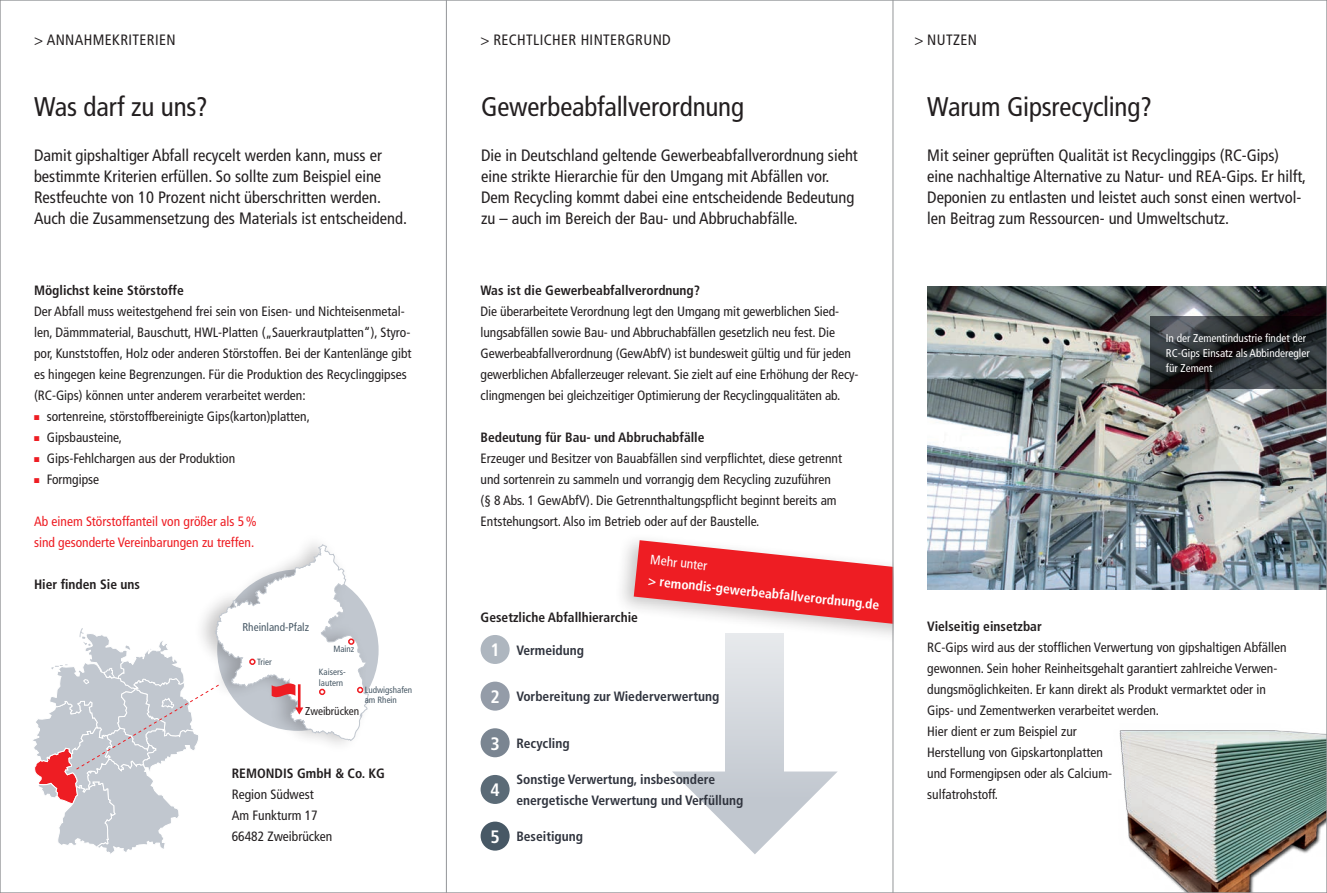
<style>
.page{position:relative;width:1327px;height:893px;background:#fff}
.page>*{position:absolute;margin:0;border:0;box-sizing:border-box;transform-origin:0 0}
.Innenseiten___Headli{font:condensed 27px "Frutiger";letter-spacing:-.005em;color:#231f20}
.Innenseiten___Copyte{font:700 condensed 18px "Frutiger";color:#fff}
.Innenseiten___Einlei{font:condensed 16.5px/21px "Frutiger";color:#231f20}
.Innenseiten___Rubrik{font:condensed 15px "Frutiger";letter-spacing:.025em;color:#231f20}
.Innenseiten___Copyte-2{font:condensed 13.5px/21px "Frutiger";color:#231f20}
.Innenseiten___Copyte-3{font:700 condensed 13.5px "Frutiger";color:#231f20}
.Innenseiten___Copyte-4{font:700 condensed 13.5px/21px "Frutiger";color:#30343e}
.Innenseiten___Randte{font:condensed 13.5px/21px "Frutiger";color:#ee1d23}
.t1{font:700 condensed 13.5px/21px "Frutiger";color:#fff}
.Innenseiten___BU_Gra{font:condensed 11.25px/15px "Frutiger";color:#fff}
.Innenseiten___BU_Gra-2{font:condensed 11.25px "Frutiger";color:#475865}
.Innenseiten___BU_Gra-3{font:condensed 11.25px "Frutiger";color:#231f20}
.Innenseiten___Copyte-5{font:condensed 9px/10.5px "Frutiger";color:#475865}
.s1{color:#ee1d23}
.s2{font-weight:400}
</style>
<div class="page">
<svg style="left:725px;top:647px;width:59px;height:124px;background:#d6dadf"></svg>
<svg style="left:672px;top:771px;width:166px;height:83px"></svg>
<div style="left:194px;top:531px;width:179px;height:223px;background:#231f20;opacity:.25"></div>
<div style="left:480px;top:635px;width:29px;height:29px;background:#aeb6bf;border-radius:50%"></div>
<div style="left:480px;top:682px;width:29px;height:29px;background:#949ca8;border-radius:50%"></div>
<div style="left:480px;top:728px;width:29px;height:29px;background:#7a8591;border-radius:50%"></div>
<div style="left:480px;top:775px;width:29px;height:29px;background:#5b6b77;border-radius:50%"></div>
<div style="left:480px;top:822px;width:29px;height:29px;background:#475865;border-radius:50%"></div>
<div style="left:613px;top:532px;width:280px;height:115px;background:#231f20;opacity:.25"></div>
<svg style="left:634px;top:540px;width:258px;height:84px"></svg>
<img style="left:927px;top:286px;width:398px;height:303px">
<svg style="left:1150px;top:316px;width:175px;height:73px;background:#292d30"></svg>
<img style="left:1119px;top:730px;width:206px;height:161px">
<svg style="left:33px;top:544px;width:336px;height:310px"></svg>
<hr style="left:892px;top:0;width:1px;height:893px;background:#939598">
<hr style="left:446px;top:0;width:1px;height:893px;background:#939598">
<p class="Innenseiten___Rubrik" style="left:34px;top:31px;width:143px">&gt; ANNAHMEKRITERIEN</p>
<p class="Innenseiten___Rubrik" style="left:480px;top:31px;width:192px">&gt; RECHTLICHER HINTERGRUND</p>
<p class="Innenseiten___Rubrik" style="left:914px;top:31px;width:64px">&gt; NUTZEN</p>
<p class="Innenseiten___Headli" style="left:34px;top:91px;width:175px">Was darf zu uns?</p>
<p class="Innenseiten___Headli" style="left:481px;top:91px;width:264px">Gewerbeabfallverordnung</p>
<p class="Innenseiten___Einlei" style="left:34px;top:145px;width:374px">Damit gipshaltiger Abfall recycelt werden kann, muss er bestimmte Kriterien erfüllen. So sollte zum Beispiel eine Restfeuchte von 10 Prozent nicht überschritten werden.<br>Auch die Zusammensetzung des Materials ist entscheidend.</p>
<p class="Innenseiten___Einlei" style="left:481px;top:145px;width:378px">Die in Deutschland geltende Gewerbeabfallverordnung sieht eine strikte Hierarchie für den Umgang mit Abfällen vor.<br>Dem Recycling kommt dabei eine entscheidende Bedeutung zu – auch im Bereich der Bau- und Abbruchabfälle.</p>
<p class="Innenseiten___Copyte-3" style="left:34px;top:283px;width:151px">Möglichst keine Störstoffe</p>
<p class="Innenseiten___Copyte-2" style="left:34px;top:301px;width:379px">Der Abfall muss weitestgehend frei sein von Eisen- und Nichteisenmetal&shy;len, Dämmmaterial, Bauschutt, HWL-Platten („Sauerkrautplatten“), Styro&shy;por, Kunststoffen, Holz oder anderen Störstoffen. Bei der Kantenlänge gibt es hingegen keine Begrenzungen. Für die Produktion des Recyclinggipses (RC-Gips) können unter anderem verarbeitet werden:</p>
<p class="Innenseiten___Copyte-2" style="left:34px;top:406px;width:277px"><span class="s1">■</span> sortenreine, störstoffbereinigte Gips(karton)platten,</p>
<p class="Innenseiten___Copyte-2" style="left:34px;top:427px;width:89px"><span class="s1">■</span> Gipsbausteine,</p>
<p class="Innenseiten___Copyte-2" style="left:34px;top:448px;width:203px"><span class="s1">■</span> Gips-Fehlchargen aus der Produktion</p>
<p class="Innenseiten___Copyte-2" style="left:34px;top:469px;width:67px"><span class="s1">■</span> Formgipse</p>
<p class="Innenseiten___Randte" style="left:34px;top:511px;width:224px">Ab einem Störstoffanteil von größer als 5% sind gesonderte Vereinbarungen zu treffen.</p>
<p class="Innenseiten___Copyte-3" style="left:34px;top:577px;width:108px">Hier finden Sie uns</p>
<p class="Innenseiten___BU_Gra-2" style="left:242px;top:621px;width:68px">Rheinland-Pfalz</p>
<p class="Innenseiten___Copyte-5" style="left:257px;top:657px;width:16px">Trier</p>
<p class="Innenseiten___Copyte-5" style="left:333px;top:644px;width:23px">Mainz</p>
<p class="Innenseiten___Copyte-5" style="left:319px;top:667px;width:28px">Kaisers&shy;lautern</p>
<p class="Innenseiten___Copyte-5" style="left:365px;top:684px;width:49px">Ludwigshafen am Rhein</p>
<p class="Innenseiten___BU_Gra-3" style="left:305px;top:704px;width:55px">Zweibrücken</p>
<p class="Innenseiten___Copyte-3" style="left:232px;top:766px;width:155px">REMONDIS GmbH &amp; Co. KG</p>
<p class="Innenseiten___Copyte-2" style="left:232px;top:784px;width:83px">Region Südwest</p>
<p class="Innenseiten___Copyte-2" style="left:232px;top:805px;width:87px">Am Funkturm 17</p>
<p class="Innenseiten___Copyte-2" style="left:232px;top:826px;width:102px">66482 Zweibrücken</p>
<p class="Innenseiten___Copyte-3" style="left:480px;top:283px;width:221px">Was ist die Gewerbeabfallverordnung?</p>
<p class="Innenseiten___Copyte-2" style="left:480px;top:301px;width:379px">Die überarbeitete Verordnung legt den Umgang mit gewerblichen Sied&shy;lungsabfällen sowie Bau- und Abbruchabfällen gesetzlich neu fest. Die Gewerbeabfallverordnung (GewAbfV) ist bundesweit gültig und für jeden gewerblichen Abfallerzeuger relevant. Sie zielt auf eine Erhöhung der Recy&shy;clingmengen bei gleichzeitiger Optimierung der Recyclingqualitäten ab.</p>
<p class="Innenseiten___Copyte-3" style="left:480px;top:430px;width:225px">Bedeutung für Bau- und Abbruchabfälle</p>
<p class="Innenseiten___Copyte-2" style="left:480px;top:448px;width:363px">Erzeuger und Besitzer von Bauabfällen sind verpflichtet, diese getrennt und sortenrein zu sammeln und vorrangig dem Recycling zuzuführen (§ 8 Abs. 1 GewAbfV). Die Getrennthaltungspflicht beginnt bereits am Entstehungsort. Also im Betrieb oder auf der Baustelle.</p>
<p class="Innenseiten___Copyte-3" style="left:480px;top:609px;width:159px">Gesetzliche Abfallhierarchie</p>
<p class="t1" style="left:651px;top:549px;width:234px;rotate:6deg"><span class="s2">Mehr unter<br></span>&gt; remondis-gewerbeabfallverordnung.de</p>
<p class="Innenseiten___Copyte" style="left:490px;top:639px;width:11px">1</p>
<p class="Innenseiten___Copyte-4" style="left:516px;top:639px;width:69px">Vermeidung</p>
<p class="Innenseiten___Copyte" style="left:490px;top:686px;width:11px">2</p>
<p class="Innenseiten___Copyte-4" style="left:516px;top:686px;width:204px">Vorbereitung zur Wiederverwertung</p>
<p class="Innenseiten___Copyte" style="left:490px;top:733px;width:11px">3</p>
<p class="Innenseiten___Copyte-4" style="left:516px;top:733px;width:55px">Recycling</p>
<p class="Innenseiten___Copyte-4" style="left:516px;top:769px;width:229px">Sonstige Verwertung, insbesondere energetische Verwertung und Verfüllung</p>
<p class="Innenseiten___Copyte" style="left:490px;top:779px;width:11px">4</p>
<p class="Innenseiten___Copyte" style="left:490px;top:826px;width:11px">5</p>
<p class="Innenseiten___Copyte-4" style="left:516px;top:826px;width:68px">Beseitigung</p>
<p class="Innenseiten___Headli" style="left:927px;top:91px;width:227px">Warum Gipsrecycling?</p>
<p class="Innenseiten___Einlei" style="left:927px;top:145px;width:380px">Mit seiner geprüften Qualität ist Recyclinggips (RC-Gips) eine nachhaltige Alternative zu Natur- und REA-Gips. Er hilft, Deponien zu entlasten und leistet auch sonst einen wertvol&shy;len Beitrag zum Ressourcen- und Umweltschutz.</p>
<p class="Innenseiten___BU_Gra" style="left:1166px;top:331px;width:145px">In der Zementindustrie findet der<br>RC-Gips Einsatz als Abbinderegler für Zement</p>
<p class="Innenseiten___Copyte-3" style="left:927px;top:619px;width:116px">Vielseitig einsetzbar</p>
<p class="Innenseiten___Copyte-2" style="left:927px;top:637px;width:361px">RC-Gips wird aus der stofflichen Verwertung von gipshaltigen Abfällen gewonnen. Sein hoher Reinheitsgehalt garantiert zahlreiche Verwen&shy;dungsmöglichkeiten. Er kann direkt als Produkt vermarktet oder in Gips- und Zementwerken verarbeitet werden.<br>Hier dient er zum Beispiel zur<br>Herstellung von Gipskartonplatten<br>und Formengipsen oder als Calcium-<br>sulfatrohstoff.</p>
</div>
